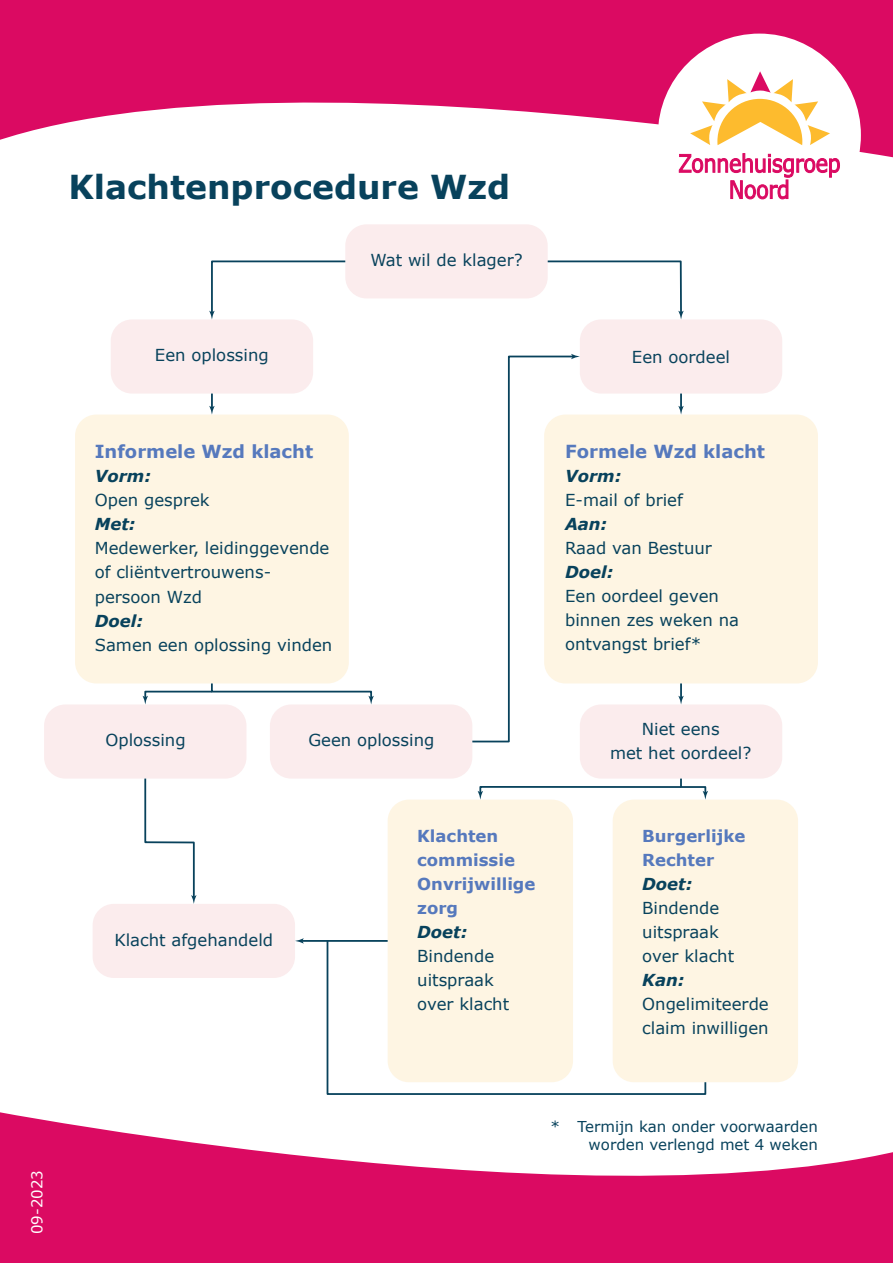
<style>
.page{position:relative;width:893px;height:1263px;background:#fff}
.page>*{position:absolute;margin:0;border:0;box-sizing:border-box;transform-origin:0 0}
.t1{font:700 33px "Verdana";color:#08425c}
.t2{font:700 18px "Verdana";color:#5679bd}
.t3{font:16.5px/24px "Verdana";color:#08425c}
.t4{font:700 16.5px/24px "Verdana";color:#5679bd}
.t5{font:italic 700 16.5px "Verdana";color:#08425c}
.t6{font:15px/18px "Verdana";color:#08425c;text-align:right}
.t7{font:15px "Verdana";color:#fff}
</style>
<div class="page">
<svg style="left:0;top:0;width:893px;height:158px;fill:#db0a62"></svg>
<div style="left:658px;top:34px;width:203px;height:203px;background:#fff;border-radius:50%"></div>
<svg style="left:679px;top:153px;width:161px;height:46px"></svg>
<svg style="left:690px;top:71px;width:140px;height:74px"></svg>
<svg style="left:0;top:1065px;width:893px;height:198px;fill:#db0a62"></svg>
<div style="left:345px;top:224px;width:203px;height:74px;background:#fbeced;border-radius:21px"></div>
<div style="left:111px;top:319px;width:202px;height:75px;background:#fbeced;border-radius:21px"></div>
<div style="left:75px;top:415px;width:274px;height:268px;background:#fef5e3;border-radius:21px"></div>
<div style="left:580px;top:319px;width:202px;height:75px;background:#fbeced;border-radius:21px"></div>
<div style="left:544px;top:415px;width:274px;height:268px;background:#fef5e3;border-radius:21px"></div>
<div style="left:388px;top:799px;width:185px;height:283px;background:#fef5e3;border-radius:21px"></div>
<div style="left:613px;top:799px;width:185px;height:283px;background:#fef5e3;border-radius:21px"></div>
<div style="left:44px;top:704px;width:202px;height:74px;background:#fbeced;border-radius:21px"></div>
<div style="left:270px;top:704px;width:202px;height:74px;background:#fbeced;border-radius:21px"></div>
<div style="left:93px;top:904px;width:202px;height:74px;background:#fbeced;border-radius:21px"></div>
<div style="left:580px;top:704px;width:202px;height:74px;background:#fbeced;border-radius:21px"></div>
<svg style="left:546px;top:260px;width:138px;height:59px"></svg>
<svg style="left:678px;top:394px;width:6px;height:21px"></svg>
<svg style="left:209px;top:260px;width:138px;height:59px"></svg>
<svg style="left:209px;top:394px;width:6px;height:21px"></svg>
<svg style="left:143px;top:682px;width:231px;height:22px"></svg>
<svg style="left:143px;top:778px;width:53px;height:126px"></svg>
<svg style="left:678px;top:683px;width:6px;height:21px"></svg>
<svg style="left:478px;top:777px;width:230px;height:22px"></svg>
<hr style="left:301px;top:940px;width:87px;height:2px;background:#08425c">
<svg style="left:295px;top:938px;width:9px;height:5px"></svg>
<svg style="left:326px;top:940px;width:381px;height:156px"></svg>
<svg style="left:471px;top:354px;width:109px;height:389px"></svg>
<h1 class="t1" style="left:68px;top:164px;width:443px">Klachtenprocedure Wzd</h1>
<p class="t3" style="left:155px;top:343px;width:115px">Een oplossing</p>
<p class="t3" style="left:370px;top:248px;width:154px">Wat wil de klager?</p>
<p class="t3" style="left:632px;top:344px;width:100px">Een oordeel</p>
<p class="t2" style="left:95px;top:439px;width:220px">Informele Wzd klacht</p>
<p class="t5" style="left:95px;top:465px;width:58px">Vorm:</p>
<p class="t3" style="left:95px;top:488px;width:116px">Open gesprek</p>
<p class="t5" style="left:95px;top:513px;width:42px">Met:</p>
<p class="t3" style="left:95px;top:536px;width:236px">Medewerker, leidinggevende of cliëntvertrouwens&shy;persoon Wzd</p>
<p class="t5" style="left:95px;top:609px;width:50px">Doel:</p>
<p class="t3" style="left:95px;top:632px;width:239px">Samen een oplossing vinden</p>
<p class="t3" style="left:105px;top:728px;width:82px">Oplossing</p>
<p class="t3" style="left:308px;top:728px;width:127px">Geen oplossing</p>
<p class="t3" style="left:114px;top:927px;width:160px">Klacht afgehandeld</p>
<p class="t4" style="left:417px;top:824px;width:120px">Klachten commissie<br>Onvrijwillige zorg</p>
<p class="t5" style="left:417px;top:920px;width:52px">Doet:</p>
<p class="t3" style="left:417px;top:944px;width:93px">Bindende uitspraak over klacht</p>
<p class="t2" style="left:565px;top:439px;width:201px">Formele Wzd klacht</p>
<p class="t5" style="left:565px;top:465px;width:58px">Vorm:</p>
<p class="t3" style="left:565px;top:488px;width:119px">E-mail of brief</p>
<p class="t5" style="left:565px;top:513px;width:44px">Aan:</p>
<p class="t3" style="left:565px;top:536px;width:148px">Raad van Bestuur</p>
<p class="t5" style="left:565px;top:561px;width:50px">Doel:</p>
<p class="t3" style="left:565px;top:584px;width:175px">Een oordeel geven binnen zes weken na ontvangst brief*</p>
<p class="t3" style="left:610px;top:717px;width:143px;text-align:center">Niet eens<br>met het oordeel?</p>
<p class="t4" style="left:642px;top:824px;width:105px">Burgerlijke<br>Rechter</p>
<p class="t5" style="left:642px;top:872px;width:52px">Doet:</p>
<p class="t3" style="left:642px;top:896px;width:93px">Bindende uitspraak over klacht</p>
<p class="t5" style="left:642px;top:968px;width:44px">Kan:</p>
<p class="t3" style="left:642px;top:992px;width:128px">Ongelimiteerde claim inwilligen</p>
<p class="t7" style="left:27px;top:1234px;width:66px;rotate:-90deg">09-2023</p>
<p class="t6" style="left:550px;top:1117px;width:269px">* Termijn kan onder voorwaarden worden verlengd met 4 weken</p>
</div>
